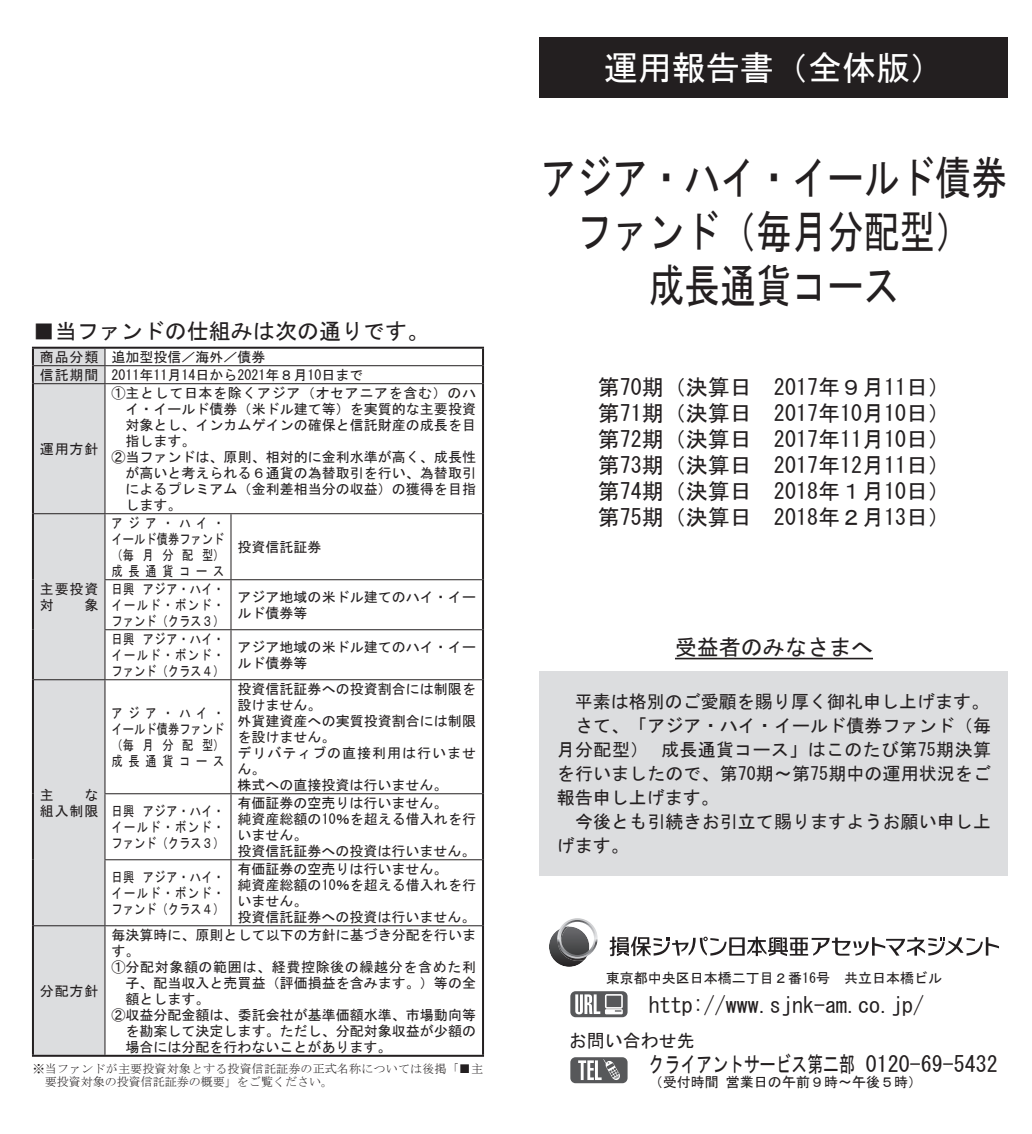
<style>
.page{position:relative;width:1032px;height:1134px;background:#fff}
.page>*{position:absolute;margin:0;border:0;box-sizing:border-box;transform-origin:0 0}
.t1{font:46px/54px "MS Gothic";color:#231f20;text-align:center;scale:.78 1}
.t2{font:34px "MS Gothic";color:#fff}
.t3{font:22px/26px "MS Gothic";color:#231f20;text-align:justify}
.t4{font:22px "MS Gothic";color:#231f20;scale:.72 1}
.t5{font:18px/24px "MS Gothic";letter-spacing:.005em;color:#231f20}
.t6{font:14px/16px "MS Gothic";color:#231f20}
.t7{font:14px/16px "MS Gothic";color:#231f20;text-align:justify;scale:.8 1}
.t8{font:14px "MS Gothic";letter-spacing:.045em;color:#231f20}
.t9{font:12px/13px "MS Mincho";letter-spacing:.015em;color:#231f20}
</style>
<div class="page">
<svg style="left:549px;top:926px;width:40px;height:41px"></svg>
<svg style="left:557px;top:918px;width:41px;height:43px"></svg>
<svg style="left:610px;top:937px;width:389px;height:19px"></svg>
<svg style="left:570px;top:991px;width:57px;height:26px"></svg>
<svg style="left:570px;top:1057px;width:57px;height:26px"></svg>
<div style="left:34px;top:349px;width:70px;height:706px;background:#dcdddf"></div>
<hr style="left:34px;top:365px;width:197px;height:1px;background:#231f20">
<svg style="left:104px;top:349px;width:1px;height:34px"></svg>
<hr style="left:231px;top:365px;width:251px;height:1px;background:#231f20">
<hr style="left:34px;top:383px;width:197px;height:1px;background:#231f20">
<hr style="left:104px;top:384px;width:1px;height:129px;background:#231f20">
<hr style="left:231px;top:383px;width:251px;height:1px;background:#231f20">
<hr style="left:34px;top:513px;width:197px;height:1px;background:#231f20">
<hr style="left:104px;top:514px;width:1px;height:65px;background:#231f20">
<hr style="left:231px;top:513px;width:251px;height:1px;background:#231f20">
<hr style="left:230px;top:514px;width:1px;height:65px;background:#231f20">
<hr style="left:104px;top:579px;width:127px;height:1px;background:#231f20">
<hr style="left:104px;top:580px;width:1px;height:49px;background:#231f20">
<hr style="left:231px;top:579px;width:251px;height:1px;background:#231f20">
<hr style="left:230px;top:580px;width:1px;height:49px;background:#231f20">
<hr style="left:104px;top:629px;width:127px;height:1px;background:#231f20">
<hr style="left:104px;top:630px;width:1px;height:49px;background:#231f20">
<hr style="left:231px;top:629px;width:251px;height:1px;background:#231f20">
<hr style="left:230px;top:630px;width:1px;height:49px;background:#231f20">
<hr style="left:34px;top:679px;width:197px;height:1px;background:#231f20">
<hr style="left:104px;top:680px;width:1px;height:113px;background:#231f20">
<hr style="left:231px;top:679px;width:251px;height:1px;background:#231f20">
<hr style="left:230px;top:680px;width:1px;height:113px;background:#231f20">
<hr style="left:104px;top:793px;width:127px;height:1px;background:#231f20">
<hr style="left:104px;top:794px;width:1px;height:65px;background:#231f20">
<hr style="left:231px;top:793px;width:251px;height:1px;background:#231f20">
<hr style="left:230px;top:794px;width:1px;height:65px;background:#231f20">
<hr style="left:104px;top:859px;width:127px;height:1px;background:#231f20">
<hr style="left:104px;top:860px;width:1px;height:65px;background:#231f20">
<hr style="left:231px;top:859px;width:251px;height:1px;background:#231f20">
<hr style="left:230px;top:860px;width:1px;height:65px;background:#231f20">
<hr style="left:34px;top:925px;width:197px;height:1px;background:#231f20">
<hr style="left:104px;top:926px;width:1px;height:129px;background:#231f20">
<hr style="left:231px;top:925px;width:251px;height:1px;background:#231f20">
<hr style="left:32px;top:347px;width:73px;height:2px;background:#231f20">
<hr style="left:105px;top:347px;width:379px;height:2px;background:#231f20">
<svg style="left:32px;top:349px;width:2px;height:35px"></svg>
<svg style="left:482px;top:349px;width:2px;height:35px"></svg>
<hr style="left:32px;top:384px;width:2px;height:130px;background:#231f20">
<hr style="left:482px;top:384px;width:2px;height:130px;background:#231f20">
<hr style="left:32px;top:514px;width:2px;height:66px;background:#231f20">
<hr style="left:482px;top:514px;width:2px;height:66px;background:#231f20">
<hr style="left:32px;top:580px;width:2px;height:50px;background:#231f20">
<hr style="left:482px;top:580px;width:2px;height:50px;background:#231f20">
<hr style="left:32px;top:630px;width:2px;height:50px;background:#231f20">
<hr style="left:482px;top:630px;width:2px;height:50px;background:#231f20">
<hr style="left:32px;top:680px;width:2px;height:114px;background:#231f20">
<hr style="left:482px;top:680px;width:2px;height:114px;background:#231f20">
<hr style="left:32px;top:794px;width:2px;height:66px;background:#231f20">
<hr style="left:482px;top:794px;width:2px;height:66px;background:#231f20">
<hr style="left:32px;top:860px;width:2px;height:66px;background:#231f20">
<hr style="left:482px;top:860px;width:2px;height:66px;background:#231f20">
<hr style="left:32px;top:926px;width:2px;height:129px;background:#231f20">
<hr style="left:482px;top:926px;width:2px;height:129px;background:#231f20">
<hr style="left:32px;top:1055px;width:452px;height:2px;background:#231f20">
<div style="left:540px;top:38px;width:468px;height:60px;background:#231f20"></div>
<div style="left:540px;top:672px;width:468px;height:204px;background:#dcdddf"></div>
<hr style="left:675px;top:658px;width:198px;height:1px;background:#231f20">
<h3 class="t3" style="left:33px;top:318px;width:398px">■当ファンドの仕組みは次の通りです。</h3>
<p class="t6" style="left:40px;top:348px;width:325px;line-height:17.8px">商品分類 追加型投信／海外／債券<br>信託期間 2011年11月14日から2021年８月10日まで</p>
<p class="t6" style="left:40px;top:441px;width:60px">運用方針</p>
<p class="t6" style="left:40px;top:581px;width:60px">主要投資対</p>
<p class="t6" style="left:84px;top:597px;width:15px">象</p>
<p class="t6" style="left:40px;top:787px;width:60px;text-align:right">な<br>組入制限</p>
<p class="t6" style="left:40px;top:787px;width:15px">主</p>
<p class="t8" style="left:111px;top:386px;width:366px">①主として日本を除くアジア（オセアニアを含む）のハ</p>
<p class="t6" style="left:125px;top:401px;width:352px">イ・イールド債券（米ドル建て等）を実質的な主要投資</p>
<p class="t6" style="left:125px;top:417px;width:352px">対象とし、インカムゲインの確保と信託財産の成長を目</p>
<p class="t6" style="left:125px;top:433px;width:71px">指します。</p>
<p class="t6" style="left:111px;top:449px;width:366px">②当ファンドは、原則、相対的に金利水準が高く、成長性</p>
<p class="t6" style="left:125px;top:465px;width:352px">が高いと考えられる６通貨の為替取引を行い、為替取引</p>
<p class="t6" style="left:125px;top:481px;width:352px">によるプレミアム（金利差相当分の収益）の獲得を目指</p>
<p class="t6" style="left:125px;top:497px;width:57px">します。</p>
<p class="t7" style="left:111px;top:515px;width:143px">アジア・ハイ・イールド債券ファンド（毎月分配型）成長通貨コース</p>
<p class="t6" style="left:237px;top:539px;width:85px">投資信託証券</p>
<p class="t7" style="left:111px;top:581px;width:143px">日興 アジア・ハイ・イールド・ボンド・ファンド（クラス３）</p>
<p class="t6" style="left:237px;top:589px;width:240px">アジア地域の米ドル建てのハイ・イールド債券等</p>
<p class="t7" style="left:111px;top:631px;width:143px">日興 アジア・ハイ・イールド・ボンド・ファンド（クラス４）</p>
<p class="t6" style="left:237px;top:639px;width:240px">アジア地域の米ドル建てのハイ・イールド債券等</p>
<p class="t7" style="left:111px;top:705px;width:143px">アジア・ハイ・イールド債券ファンド（毎月分配型）成長通貨コース</p>
<p class="t6" style="left:237px;top:681px;width:240px">投資信託証券への投資割合には制限を設けません。<br>外貨建資産への実質投資割合には制限を設けません。<br>デリバティブの直接利用は行いません。<br>株式への直接投資は行いません。</p>
<p class="t7" style="left:111px;top:803px;width:143px">日興 アジア・ハイ・イールド・ボンド・ファンド（クラス３）</p>
<p class="t6" style="left:237px;top:795px;width:240px">有価証券の空売りは行いません。<br>純資産総額の10％を超える借入れを行いません。<br>投資信託証券への投資は行いません。</p>
<p class="t7" style="left:111px;top:869px;width:143px">日興 アジア・ハイ・イールド・ボンド・ファンド（クラス４）</p>
<p class="t6" style="left:237px;top:861px;width:240px">有価証券の空売りは行いません。<br>純資産総額の10％を超える借入れを行いません。<br>投資信託証券への投資は行いません。</p>
<p class="t6" style="left:111px;top:926px;width:366px">毎決算時に、原則として以下の方針に基づき分配を行いま</p>
<p class="t6" style="left:111px;top:942px;width:29px">す。</p>
<p class="t8" style="left:111px;top:959px;width:366px">①分配対象額の範囲は、経費控除後の繰越分を含めた利</p>
<p class="t6" style="left:125px;top:974px;width:352px">子、配当収入と売買益（評価損益を含みます。）等の全</p>
<p class="t6" style="left:125px;top:990px;width:85px">額とします。</p>
<p class="t6" style="left:111px;top:1006px;width:366px">②収益分配金額は、委託会社が基準価額水準、市場動向等</p>
<p class="t6" style="left:125px;top:1022px;width:352px">を勘案して決定します。ただし、分配対象収益が少額の</p>
<p class="t6" style="left:125px;top:1038px;width:267px">場合には分配を行わないことがあります。</p>
<p class="t9" style="left:45px;top:1062px;width:440px;text-indent:-12px">※当ファンドが主要投資対象とする投資信託証券の正式名称については後掲「■主要投資対象の投資信託証券の概要」をご覧ください。</p>
<p class="t6" style="left:40px;top:982px;width:60px">分配方針</p>
<h2 class="t2" style="left:604px;top:51px;width:341px">運用報告書（全体版）</h2>
<h1 class="t1" style="left:541px;top:150px;width:599px">アジア・ハイ・イールド債券ファンド（毎月分配型）<br>成長通貨コース</h1>
<h3 class="t3" style="left:598px;top:374px;width:353px">第70期（決算日　2017年９月11日）第71期（決算日　2017年10月10日）第72期（決算日　2017年11月10日）第73期（決算日　2017年12月11日）第74期（決算日　2018年１月10日）第75期（決算日　2018年２月13日）</h3>
<h3 class="t3" style="left:675px;top:634px;width:199px">受益者のみなさまへ</h3>
<p class="t5" style="left:557px;top:690px;width:436px">　平素は格別のご愛顧を賜り厚く御礼申し上げます。　さて、「アジア・ハイ・イールド債券ファンド（毎月分配型） 成長通貨コース」はこのたび第75期決算を行いましたので、第70期～第75期中の運用状況をご報告申し上げます。<br>　今後とも引続きお引立て賜りますようお願い申し上げます。</p>
<p class="t6" style="left:606px;top:970px;width:337px">東京都中央区日本橋二丁目２番16号　共立日本橋ビル</p>
<h3 class="t3" style="left:649px;top:992px;width:276px">http://www.sjnk-am.co.jp/</h3>
<p class="t5" style="left:569px;top:1028px;width:127px">お問い合わせ先</p>
<h3 class="t4" style="left:649px;top:1053px;width:486px">クライアントサービス第二部 0120-69-5432</h3>
<p class="t6" style="left:649px;top:1074px;width:274px">（受付時間 営業日の午前９時～午後５時）</p>
</div>
